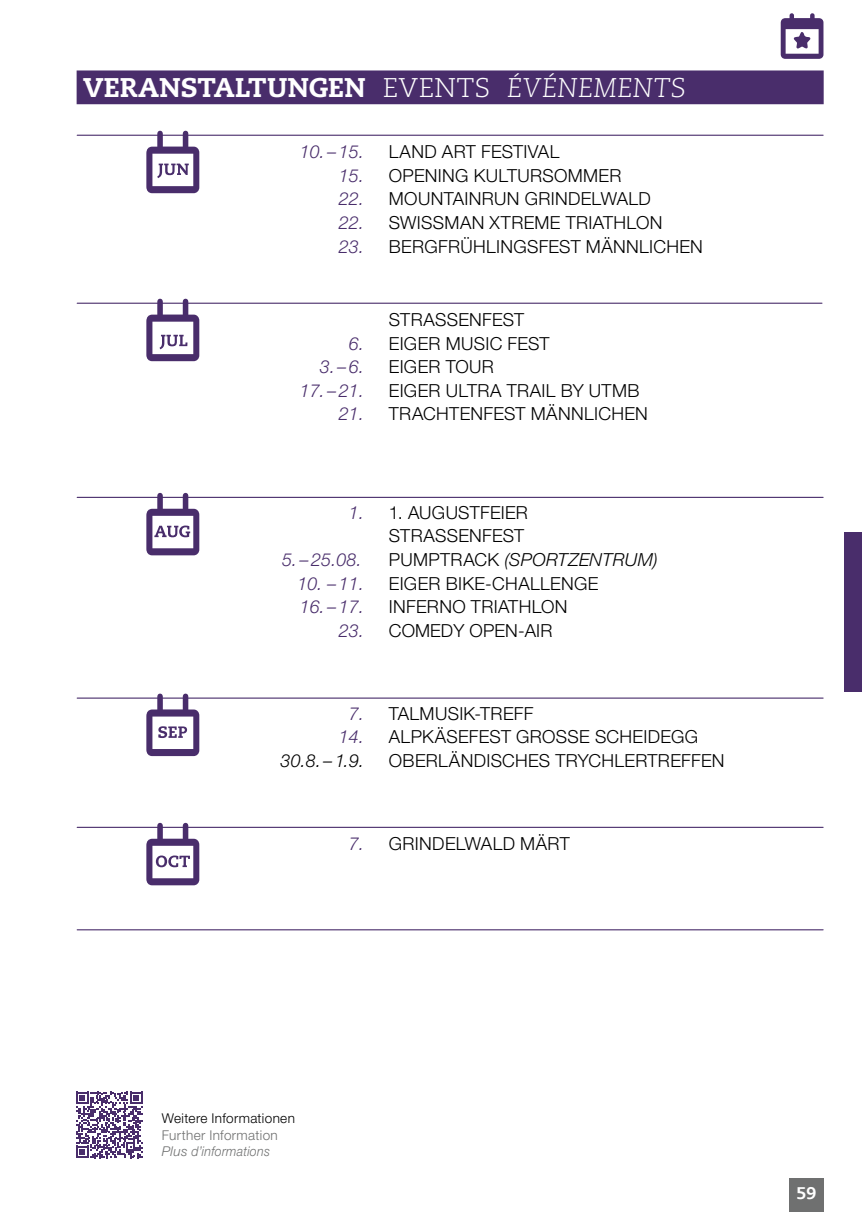
<style>
.page{position:relative;width:862px;height:1212px;background:#fff}
.page>*{position:absolute;margin:0;border:0;box-sizing:border-box;transform-origin:0 0}
.t1{font:800 27px "Caecilia LT Std";color:#fff}
.t2{font:300 18px/23.6px "Helvetica Neue LT Std";letter-spacing:.015em;color:#000}
.t3{font:italic 300 18px "Helvetica Neue LT Std";letter-spacing:.005em;color:#492d6b}
.t4{font:italic 300 18px "Helvetica Neue LT Std";letter-spacing:.015em;color:#000}
.t5{font:800 16.88px "Caecilia LT Std";color:#fff}
.t6{font:300 13.5px "Helvetica Neue LT Std";letter-spacing:.03em;color:#000}
.t7{font:300 13.5px "Helvetica Neue LT Std";letter-spacing:.03em;color:#6f7070}
.t8{font:italic 300 13.5px "Helvetica Neue LT Std";letter-spacing:.02em;color:#6f7070}
.s1{font-weight:300}
.s2{font-weight:300;font-style:italic}
.s3{font-style:italic;color:#492d6b}
.s4{font-style:normal}
.s5{font-style:italic}
</style>
<div class="page">
<div style="left:788px;top:1178px;width:35px;height:34px;background:#6f7070"></div>
<div style="left:77px;top:70px;width:746px;height:34px;background:#492d6b"></div>
<svg style="left:780px;top:13px;width:43px;height:46px"></svg>
<div style="left:843px;top:532px;width:18px;height:159px;background:#492d6b"></div>
<svg style="left:146px;top:131px;width:53px;height:62px"></svg>
<hr style="left:77px;top:135px;width:745px;height:1px;background:#492d6b">
<svg style="left:76px;top:1091px;width:66px;height:67px"></svg>
<svg style="left:146px;top:299px;width:53px;height:62px"></svg>
<hr style="left:77px;top:303px;width:744px;height:1px;background:#492d6b">
<svg style="left:146px;top:493px;width:53px;height:62px"></svg>
<hr style="left:77px;top:497px;width:745px;height:1px;background:#492d6b">
<svg style="left:146px;top:694px;width:53px;height:62px"></svg>
<hr style="left:77px;top:697px;width:745px;height:2px;background:#492d6b">
<hr style="left:77px;top:827px;width:745px;height:1px;background:#492d6b">
<hr style="left:77px;top:929px;width:745px;height:1px;background:#492d6b">
<svg style="left:146px;top:823px;width:53px;height:62px"></svg>
<h1 class="t1" style="left:83px;top:71px;width:603px">VERANSTALTUNGEN <span class="s1">EVENTS</span> <span class="s2">ÉVÉNEMENTS</span></h1>
<p class="t3" style="left:299px;top:141px;width:66px">10. –15.</p>
<p class="t2" style="left:388px;top:140px;width:172px">LAND ART FESTIVAL</p>
<p class="t2" style="left:338px;top:163px;width:284px"><span class="s3">15.</span> OPENING KULTURSOMMER</p>
<p class="t2" style="left:338px;top:187px;width:313px"><span class="s3">22.</span> MOUNTAINRUN GRINDELWALD</p>
<p class="t2" style="left:338px;top:210px;width:325px"><span class="s3">22.</span> SWISSMAN XTREME TRIATHLON</p>
<p class="t2" style="left:338px;top:234px;width:365px"><span class="s3">23.</span> BERGFRÜHLINGSFEST MÄNNLICHEN</p>
<p class="t2" style="left:388px;top:307px;width:137px">STRASSENFEST</p>
<p class="t2" style="left:320px;top:331px;width:231px;text-indent:29px"><span class="s3">6.</span> EIGER MUSIC FEST<br><span class="s3">3.–6.</span></p>
<p class="t2" style="left:388px;top:354px;width:106px">EIGER TOUR</p>
<p class="t3" style="left:299px;top:380px;width:66px">17. –21.</p>
<p class="t2" style="left:388px;top:378px;width:252px">EIGER ULTRA TRAIL BY UTMB</p>
<p class="t2" style="left:338px;top:402px;width:310px"><span class="s3">21.</span> TRACHTENFEST MÄNNLICHEN</p>
<p class="t2" style="left:349px;top:500px;width:180px;text-align:right"><span class="s3">1.</span> 1. AUGUSTFEIER<br>STRASSENFEST</p>
<p class="t3" style="left:282px;top:549px;width:81px">5. –25.08.</p>
<p class="t4" style="left:388px;top:549px;width:270px"><span class="s4">PUMPTRACK</span> (SPORTZENTRUM)</p>
<p class="t3" style="left:297px;top:572px;width:68px">10. –11.</p>
<p class="t2" style="left:388px;top:571px;width:211px">EIGER BIKE-CHALLENGE</p>
<p class="t3" style="left:299px;top:596px;width:66px">16. –17.</p>
<p class="t2" style="left:388px;top:595px;width:180px">INFERNO TRIATHLON</p>
<p class="t2" style="left:338px;top:618px;width:215px"><span class="s3">23.</span> COMEDY OPEN-AIR</p>
<p class="t2" style="left:349px;top:701px;width:186px"><span class="s3">7.</span> TALMUSIK-TREFF</p>
<p class="t2" style="left:280px;top:725px;width:419px;text-indent:58px"><span class="s3">14.</span> ALPKÄSEFEST GROSSE SCHEIDEGG<br><span class="s5">30.8. –1.9.</span></p>
<p class="t2" style="left:388px;top:748px;width:337px">OBERLÄNDISCHES TRYCHLERTREFFEN</p>
<p class="t2" style="left:349px;top:831px;width:222px"><span class="s3">7.</span> GRINDELWALD MÄRT</p>
<p class="t6" style="left:162px;top:1110px;width:135px">Weitere Informationen</p>
<p class="t7" style="left:162px;top:1126px;width:117px">Further Information</p>
<p class="t8" style="left:162px;top:1143px;width:110px">Plus d’informations</p>
<p class="t5" style="left:796px;top:1183px;width:21px">59</p>
</div>
